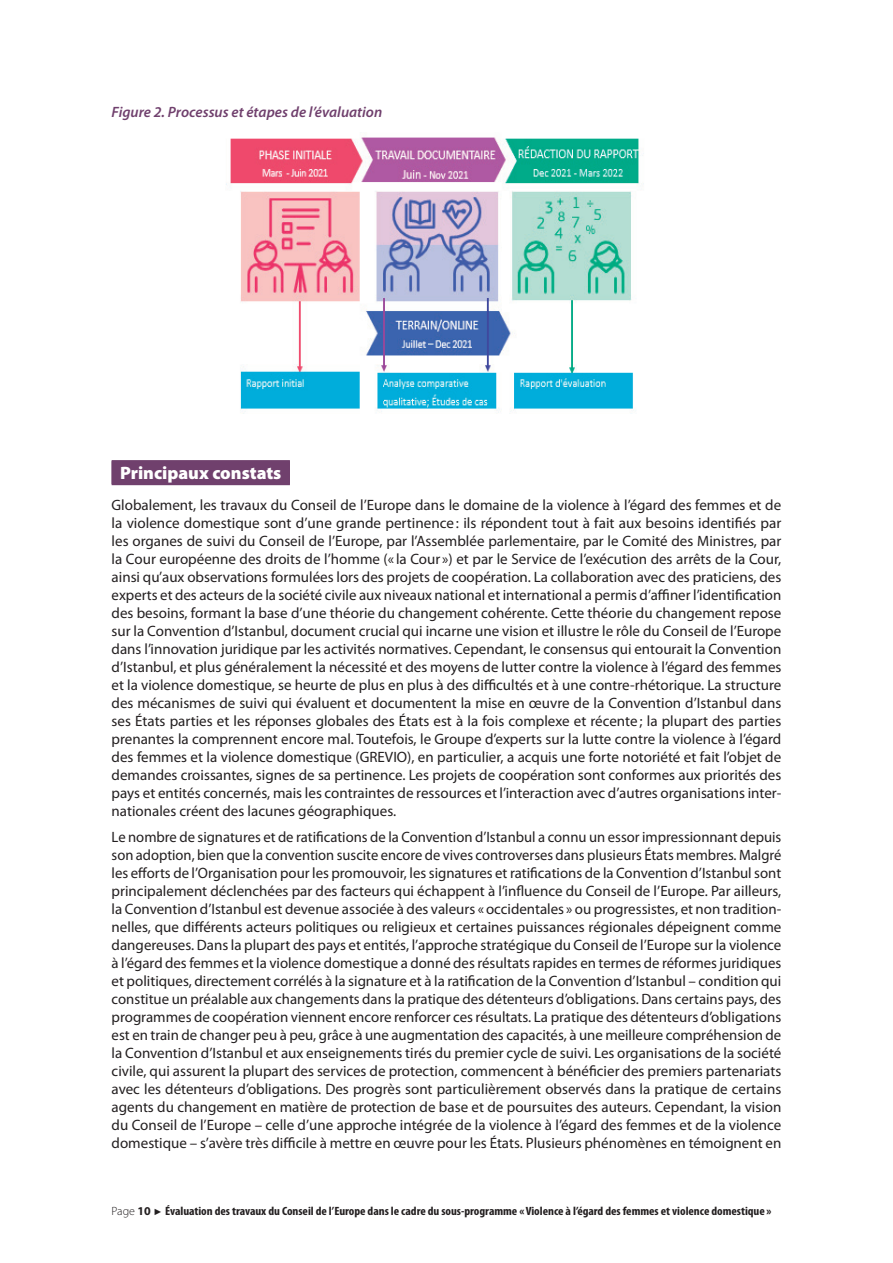
<style>
.page{position:relative;width:893px;height:1263px;background:#fff}
.page>*{position:absolute;margin:0;border:0;box-sizing:border-box;transform-origin:0 0}
.t1{font:900 18px "Myriad Pro";color:#fff}
.t2{font:15px/18px "Myriad Pro";color:#231f20;text-align:justify}
.t3{font:italic 600 15px "Myriad Pro";color:#70406d}
.t4{font:700 condensed 12px "Myriad Pro";letter-spacing:-.005em;color:#231f20;scale:1.08 1}
.s1{font-weight:300;font-stretch:normal}
.s2{font-stretch:normal}
.s3{font-family:"Arial";font-weight:400;font-stretch:normal;font-size:9px}
</style>
<div class="page">
<div style="left:112px;top:461px;width:178px;height:24px;background:#70406d"></div>
<div style="left:112px;top:460px;width:178px;height:24px;background:#70406d"></div>
<img style="left:226px;top:137px;width:418px;height:277px">
<p class="t3" style="left:112px;top:102px;width:272px">Figure 2. Processus et étapes de l’évaluation</p>
<p class="t1" style="left:120px;top:461px;width:163px">Principaux constats</p>
<p class="t2" style="left:112px;top:495px;width:671px">Globalement, les travaux du Conseil de l’Europe dans le domaine de la violence à l’égard des femmes et de la violence domestique sont d’une grande pertinence : ils répondent tout à fait aux besoins identifiés par les organes de suivi du Conseil de l’Europe, par l’Assemblée parlementaire, par le Comité des Ministres, par la Cour européenne des droits de l’homme (« la Cour ») et par le Service de l’exécution des arrêts de la Cour, ainsi qu’aux observations formulées lors des projets de coopération. La collaboration avec des praticiens, des experts et des acteurs de la société civile aux niveaux national et international a permis d’affiner l’identification des besoins, formant la base d’une théorie du changement cohérente. Cette théorie du changement repose sur la Convention d’Istanbul, document crucial qui incarne une vision et illustre le rôle du Conseil de l’Europe dans l’innovation juridique par les activités normatives. Cependant, le consensus qui entourait la Convention d’Istanbul, et plus généralement la nécessité et des moyens de lutter contre la violence à l’égard des femmes et la violence domestique, se heurte de plus en plus à des difficultés et à une contre-rhétorique. La structure des mécanismes de suivi qui évaluent et documentent la mise en œuvre de la Convention d’Istanbul dans ses États parties et les réponses globales des États est à la fois complexe et récente ; la plupart des parties prenantes la comprennent encore mal. Toutefois, le Groupe d’experts sur la lutte contre la violence à l’égard des femmes et la violence domestique (GREVIO), en particulier, a acquis une forte notoriété et fait l’objet de demandes croissantes, signes de sa pertinence. Les projets de coopération sont conformes aux priorités des pays et entités concernés, mais les contraintes de ressources et l’interaction avec d’autres organisations inter&shy;nationales créent des lacunes géographiques.</p>
<p class="t2" style="left:112px;top:828px;width:671px">Le nombre de signatures et de ratifications de la Convention d’Istanbul a connu un essor impressionnant depuis son adoption, bien que la convention suscite encore de vives controverses dans plusieurs États membres. Malgré les efforts de l’Organisation pour les promouvoir, les signatures et ratifications de la Convention d’Istanbul sont principalement déclenchées par des facteurs qui échappent à l’influence du Conseil de l’Europe. Par ailleurs, la Convention d’Istanbul est devenue associée à des valeurs «occidentales » ou progressistes, et non tradition&shy;nelles, que différents acteurs politiques ou religieux et certaines puissances régionales dépeignent comme dangereuses. Dans la plupart des pays et entités, l’approche stratégique du Conseil de l’Europe sur la violence à l’égard des femmes et la violence domestique a donné des résultats rapides en termes de réformes juridiques et politiques, directement corrélés à la signature et à la ratification de la Convention d’Istanbul – condition qui constitue un préalable aux changements dans la pratique des détenteurs d’obligations. Dans certains pays, des programmes de coopération viennent encore renforcer ces résultats. La pratique des détenteurs d’obligations est en train de changer peu à peu, grâce à une augmentation des capacités, à une meilleure compréhension de la Convention d’Istanbul et aux enseignements tirés du premier cycle de suivi. Les organisations de la société civile, qui assurent la plupart des services de protection, commencent à bénéficier des premiers partenariats avec les détenteurs d’obligations. Des progrès sont particulièrement observés dans la pratique de certains agents du changement en matière de protection de base et de poursuites des auteurs. Cependant, la vision du Conseil de l’Europe – celle d’une approche intégrée de la violence à l’égard des femmes et de la violence domestique – s’avère très difficile à mettre en œuvre pour les États. Plusieurs phénomènes en témoignent en</p>
<p class="t4" style="left:112px;top:1203px;width:612px"><span class="s1">Page</span> <span class="s2">10</span> <span class="s3">►</span> Évaluation des travaux du Conseil de l’Europe dans le cadre du sous-programme «Violence à l’égard des femmes et violence domestique »</p>
</div>
